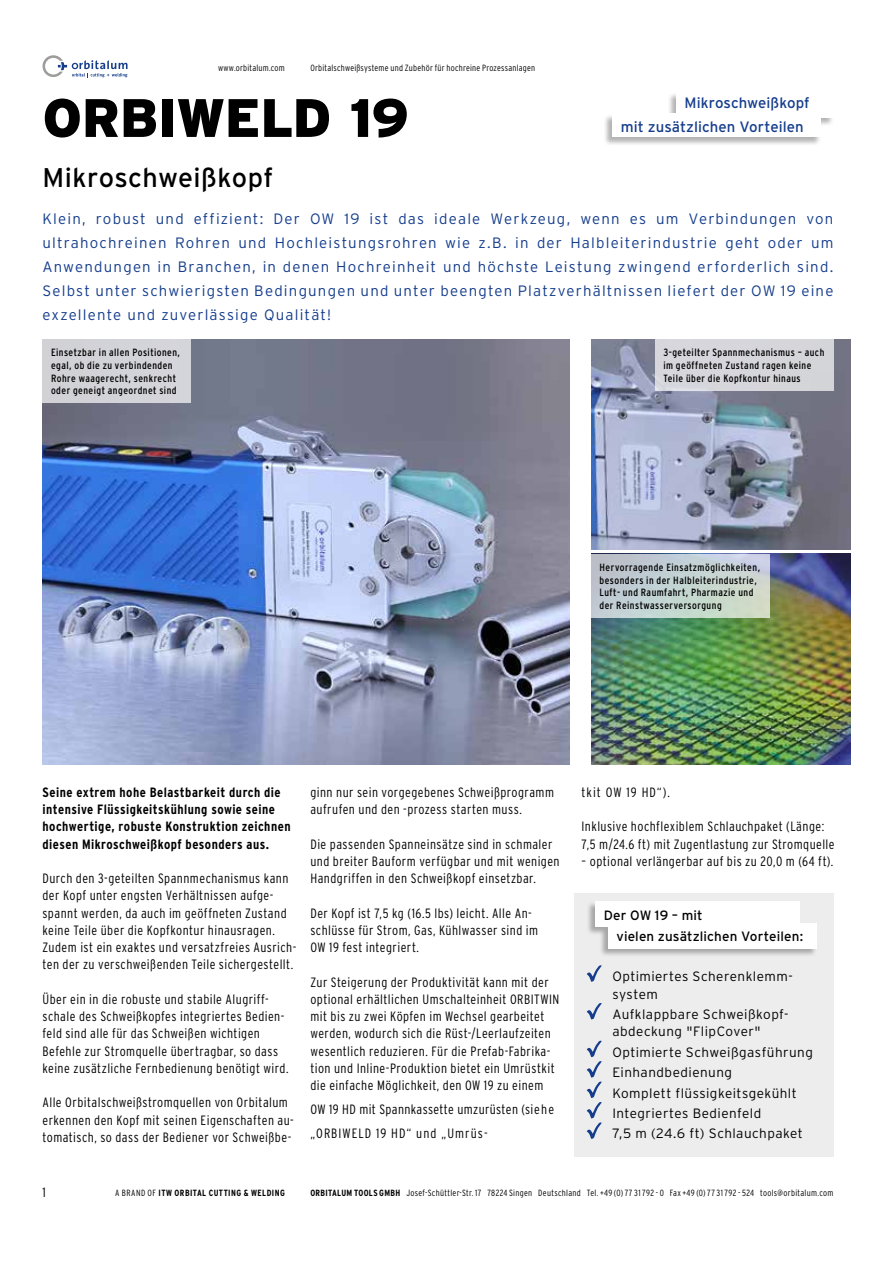
<style>
.page{position:relative;width:893px;height:1263px;background:#fff}
.page>*{position:absolute;margin:0;border:0;box-sizing:border-box;transform-origin:0 0}
.t1{font:900 54px "Interstate";letter-spacing:-.015em;color:#000}
.t2{font:27px "Interstate";letter-spacing:.015em;color:#000}
.t3{font:300 15px/24px "Interstate";letter-spacing:.08em;color:#153d8c;text-align:justify}
.t4{font:15px/23.2px "Interstate";letter-spacing:.005em;color:#153d8c}
.t5{font:300 condensed 13.5px/17.2px "Interstate";letter-spacing:.03em;color:#000}
.t6{font:300 13.5px/20.4px "Interstate";letter-spacing:.035em;color:#000}
.t7{font:700 condensed 13.5px/17.2px "Interstate";letter-spacing:.03em;color:#000}
.t8{font:13.5px/21.3px "Interstate";letter-spacing:.01em;color:#000}
.t9{font:300 condensed 13.5px "Interstate";letter-spacing:.075em;color:#000}
.t10{font:condensed 10.5px/12.6px "Interstate";letter-spacing:.045em;color:#000}
.t11{font:300 condensed 9px "Interstate";letter-spacing:.025em;color:#000}
.t12{font:700 condensed 9px "Interstate";letter-spacing:.05em;color:#000}
.s1{font-weight:300}
.s2{font-weight:700}
</style>
<div class="page">
<svg style="left:43px;top:55px;width:85px;height:22px"></svg>
<img style="left:43px;top:339px;width:527px;height:425px">
<div style="left:43px;top:339px;width:148px;height:64px;background:#d2d3d9"></div>
<img style="left:591px;top:554px;width:259px;height:210px">
<img style="left:591px;top:339px;width:259px;height:211px">
<svg style="left:591px;top:554px;width:179px;height:64px;background:#c4d1d1"></svg>
<div style="left:655px;top:339px;width:178px;height:51px;background:#d5d6dc"></div>
<div style="left:574px;top:893px;width:259px;height:264px;background:#ededed"></div>
<div style="left:586px;top:901px;width:231px;height:56px;background:#000;opacity:.3"></div>
<div style="left:595px;top:901px;width:204px;height:26px;background:#fff"></div>
<div style="left:608px;top:923px;width:208px;height:25px;background:#fff"></div>
<svg style="left:586px;top:965px;width:16px;height:17px"></svg>
<svg style="left:586px;top:1003px;width:16px;height:16px"></svg>
<svg style="left:586px;top:1040px;width:16px;height:99px"></svg>
<div style="left:603px;top:92px;width:231px;height:54px;background:#000;opacity:.3"></div>
<div style="left:676px;top:92px;width:157px;height:26px;background:#fff"></div>
<div style="left:612px;top:114px;width:209px;height:23px;background:#fff"></div>
<p class="t11" style="left:218px;top:63px;width:68px">www.orbitalum.com</p>
<p class="t11" style="left:310px;top:63px;width:226px">Orbitalschweißsysteme und Zubehör für hochreine Prozessanlagen</p>
<h1 class="t1" style="left:43px;top:87px;width:368px">ORBIWELD 19</h1>
<h2 class="t2" style="left:43px;top:162px;width:232px">Mikroschweißkopf</h2>
<p class="t4" style="left:621px;top:91px;width:190px;text-indent:64px">Mikroschweißkopf mit zusätzlichen Vorteilen</p>
<p class="t3" style="left:43px;top:207px;width:792px">Klein, robust und effizient: Der OW 19 ist das ideale Werkzeug, wenn es um Verbindungen von ultrahochreinen Rohren und Hochleistungsrohren wie z.B. in der Halbleiterindustrie geht oder um Anwendungen in Branchen, in denen Hochreinheit und höchste Leistung zwingend erforderlich sind.<br>Selbst unter schwierigsten Bedingungen und unter beengten Platzverhältnissen liefert der OW 19 eine exzellente und zuverlässige Qualität!</p>
<p class="t10" style="left:51px;top:346px;width:131px">Einsetzbar in allen Positionen, egal, ob die zu verbindenden<br>Rohre waagerecht, senkrecht oder geneigt angeordnet sind</p>
<p class="t10" style="left:663px;top:346px;width:162px">3-geteilter Spannmechanismus – auch im geöffneten Zustand ragen keine<br>Teile über die Kopfkontur hinaus</p>
<p class="t10" style="left:600px;top:561px;width:162px">Hervorragende Einsatzmöglichkeiten, besonders in der Halbleiterindustrie, Luft- und Raumfahrt, Pharmazie und der Reinstwasserversorgung</p>
<p class="t7" style="left:43px;top:783px;width:250px">Seine extrem hohe Belastbarkeit durch die intensive Flüssigkeitskühlung sowie seine hochwertige, robuste Konstruktion zeichnen diesen Mikroschweißkopf besonders aus.</p>
<p class="t5" style="left:43px;top:869px;width:255px">Durch den 3-geteilten Spannmechanismus kann der Kopf unter engsten Verhältnissen aufge&shy;spannt werden, da auch im geöffneten Zustand keine Teile über die Kopfkontur hinausragen.<br>Zudem ist ein exaktes und versatzfreies Ausrich&shy;ten der zu verschweißenden Teile sichergestellt.</p>
<p class="t5" style="left:43px;top:990px;width:248px">Über ein in die robuste und stabile Alugriff&shy;schale des Schweißkopfes integriertes Bedien&shy;feld sind alle für das Schweißen wichtigen Befehle zur Stromquelle übertragbar, so dass keine zusätzliche Fernbedienung benötigt wird.</p>
<p class="t5" style="left:43px;top:1094px;width:253px">Alle Orbitalschweißstromquellen von Orbitalum erkennen den Kopf mit seinen Eigenschaften au&shy;tomatisch, so dass der Bediener vor Schweißbe-</p>
<p class="t5" style="left:310px;top:783px;width:245px">ginn nur sein vorgegebenes Schweißprogramm aufrufen und den -prozess starten muss.</p>
<p class="t5" style="left:310px;top:835px;width:251px">Die passenden Spanneinsätze sind in schmaler und breiter Bauform verfügbar und mit wenigen<br>Handgriffen in den Schweißkopf einsetzbar.</p>
<p class="t5" style="left:310px;top:904px;width:229px">Der Kopf ist 7,5 kg (16.5 lbs) leicht. Alle An&shy;schlüsse für Strom, Gas, Kühlwasser sind im<br>OW 19 fest integriert.</p>
<p class="t5" style="left:310px;top:973px;width:250px">Zur Steigerung der Produktivität kann mit der optional erhältlichen Umschalteinheit ORBITWIN mit bis zu zwei Köpfen im Wechsel gearbeitet werden, wodurch sich die Rüst-/Leerlaufzeiten wesentlich reduzieren. Für die Prefab-Fabrika&shy;tion und Inline-Produktion bietet ein Umrüstkit die einfache Möglichkeit, den OW 19 zu einem</p>
<p class="t5" style="left:310px;top:1097px;width:245px;line-height:24.3px">OW 19 HD mit Spannkassette umzurüsten (siehe „ORBIWELD 19 HD“ und „Umrüs-</p>
<p class="t9" style="left:581px;top:784px;width:90px">tkit OW 19 HD“).</p>
<p class="t5" style="left:581px;top:818px;width:255px">Inklusive hochflexiblem Schlauchpaket (Länge:<br>7,5 m/24.6 ft) mit Zugentlastung zur Stromquelle</p>
<p class="t5" style="left:581px;top:852px;width:253px">– optional verlängerbar auf bis zu 20,0 m (64 ft).</p>
<p class="t8" style="left:617px;top:904px;width:188px;text-indent:-13px">Der OW 19 – mit<br>vielen zusätzlichen Vorteilen:</p>
<p class="t6" style="left:612px;top:968px;width:181px;line-height:17.2px">Optimiertes Scherenklemm&shy;system</p>
<p class="t6" style="left:612px;top:1005px;width:176px;line-height:17.2px">Aufklappbare Schweißkopf&shy;abdeckung "FlipCover"</p>
<p class="t6" style="left:612px;top:1042px;width:202px">Optimierte Schweißgasführung<br>Einhandbedienung<br>Komplett flüssigkeitsgekühlt<br>Integriertes Bedienfeld<br>7,5 m (24.6 ft) Schlauchpaket</p>
<p class="t5" style="left:43px;top:1183px;width:5px">1</p>
<p class="t12" style="left:115px;top:1188px;width:171px"><span class="s1">A BRAND OF</span> ITW ORBITAL CUTTING &amp; WELDING</p>
<p class="t11" style="left:310px;top:1188px;width:525px"><span class="s2">ORBITALUM TOOLS GMBH</span> Josef-Schüttler-Str. 17 78224 Singen Deutschland Tel. +49 (0) 77 31 792 - 0 Fax +49 (0) 77 31 792 - 524 tools@orbitalum.com</p>
</div>
